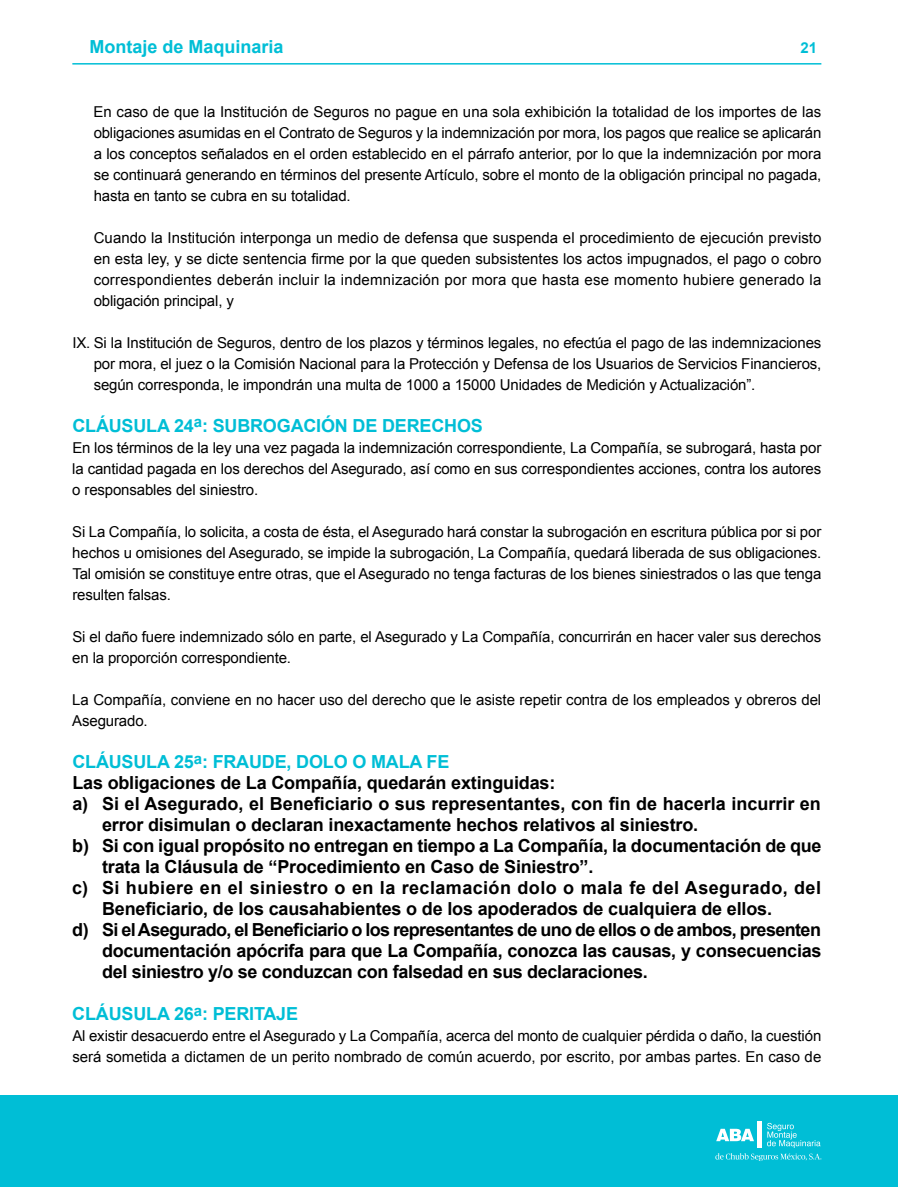
<style>
.page{position:relative;width:898px;height:1187px;background:#fff}
.page>*{position:absolute;margin:0;border:0;box-sizing:border-box;transform-origin:0 0}
.t1{font:700 18px "Arial";letter-spacing:-.01em;color:#000}
.t2{font:700 18px "Arial";letter-spacing:-.01em;color:#00bed6}
.t3{font:700 18px "Arial";letter-spacing:-.035em;color:#000}
.t4{font:700 18px "Arial";letter-spacing:.025em;color:#000}
.t5{font:15px/21px "Arial";letter-spacing:-.01em;color:#000;text-align:justify}
.t6{font:700 15px "Arial";color:#00bed6}
</style>
<div class="page">
<hr style="left:72px;top:63px;width:749px;height:2px;background:#00bed6">
<div style="left:0;top:1095px;width:897px;height:91px;background:#00bed6"></div>
<svg style="left:767px;top:1122px;width:53px;height:25px"></svg>
<svg style="left:716px;top:1128px;width:37px;height:13px"></svg>
<hr style="left:757px;top:1121px;width:4px;height:26px;background:#fff">
<svg style="left:715px;top:1153px;width:106px;height:7px"></svg>
<p class="t2" style="left:89px;top:34px;width:196px">Montaje de Maquinaria</p>
<p class="t6" style="left:800px;top:38px;width:18px">21</p>
<p class="t5" style="left:94px;top:101px;width:729px">En caso de que la Institución de Seguros no pague en una sola exhibición la totalidad de los importes de las obligaciones asumidas en el Contrato de Seguros y la indemnización por mora, los pagos que realice se aplicarán a los conceptos señalados en el orden establecido en el párrafo anterior, por lo que la indemnización por mora se continuará generando en términos del presente Artículo, sobre el monto de la obligación principal no pagada, hasta en tanto se cubra en su totalidad.</p>
<p class="t5" style="left:94px;top:227px;width:729px">Cuando la Institución interponga un medio de defensa que suspenda el procedimiento de ejecución previsto en esta ley, y se dicte sentencia firme por la que queden subsistentes los actos impugnados, el pago o cobro correspondientes deberán incluir la indemnización por mora que hasta ese momento hubiere generado la obligación principal, y</p>
<p class="t5" style="left:94px;top:332px;width:729px;text-indent:-21px">IX. Si la Institución de Seguros, dentro de los plazos y términos legales, no efectúa el pago de las indemnizaciones por mora, el juez o la Comisión Nacional para la Protección y Defensa de los Usuarios de Servicios Financieros, según corresponda, le impondrán una multa de 1000 a 15000 Unidades de Medición y Actualización”.</p>
<p class="t2" style="left:72px;top:413px;width:412px">CLÁUSULA 24<sup>a</sup>: SUBROGACIÓN DE DERECHOS</p>
<p class="t5" style="left:72px;top:437px;width:750px">En los términos de la ley una vez pagada la indemnización correspondiente, La Compañía, se subrogará, hasta por la cantidad pagada en los derechos del Asegurado, así como en sus correspondientes acciones, contra los autores o responsables del siniestro.</p>
<p class="t5" style="left:72px;top:521px;width:750px">Si La Compañía, lo solicita, a costa de ésta, el Asegurado hará constar la subrogación en escritura pública por si por hechos u omisiones del Asegurado, se impide la subrogación, La Compañía, quedará liberada de sus obligaciones.<br>Tal omisión se constituye entre otras, que el Asegurado no tenga facturas de los bienes siniestrados o las que tenga resulten falsas.</p>
<p class="t5" style="left:72px;top:626px;width:750px">Si el daño fuere indemnizado sólo en parte, el Asegurado y La Compañía, concurrirán en hacer valer sus derechos en la proporción correspondiente.</p>
<p class="t5" style="left:72px;top:689px;width:750px">La Compañía, conviene en no hacer uso del derecho que le asiste repetir contra de los empleados y obreros del<br>Asegurado.</p>
<p class="t2" style="left:72px;top:749px;width:378px">CLÁUSULA 25<sup>a</sup>: FRAUDE, DOLO O MALA FE</p>
<p class="t1" style="left:72px;top:770px;width:484px">Las obligaciones de La Compañía, quedarán extinguidas:</p>
<p class="t1" style="left:72px;top:791px;width:749px">a) Si el Asegurado, el Beneficiario o sus representantes, con fin de hacerla incurrir en</p>
<p class="t1" style="left:102px;top:812px;width:597px">error disimulan o declaran inexactamente hechos relativos al siniestro.</p>
<p class="t1" style="left:72px;top:833px;width:750px">b) Si con igual propósito no entregan en tiempo a La Compañía, la documentación de que</p>
<p class="t1" style="left:102px;top:854px;width:492px">trata la Cláusula de “Procedimiento en Caso de Siniestro”.</p>
<p class="t4" style="left:72px;top:875px;width:750px">c) Si hubiere en el siniestro o en la reclamación dolo o mala fe del Asegurado, del</p>
<p class="t1" style="left:102px;top:896px;width:671px">Beneficiario, de los causahabientes o de los apoderados de cualquiera de ellos.</p>
<p class="t3" style="left:72px;top:917px;width:750px">d) Si el Asegurado, el Beneficiario o los representantes de uno de ellos o de ambos, presenten</p>
<p class="t1" style="left:102px;top:938px;width:720px">documentación apócrifa para que La Compañía, conozca las causas, y consecuencias</p>
<p class="t1" style="left:102px;top:959px;width:547px">del siniestro y/o se conduzcan con falsedad en sus declaraciones.</p>
<p class="t2" style="left:72px;top:1001px;width:227px">CLÁUSULA 26<sup>a</sup>: PERITAJE</p>
<p class="t5" style="left:72px;top:1025px;width:750px">Al existir desacuerdo entre el Asegurado y La Compañía, acerca del monto de cualquier pérdida o daño, la cuestión será sometida a dictamen de un perito nombrado de común acuerdo, por escrito, por ambas partes. En caso de</p>
</div>
